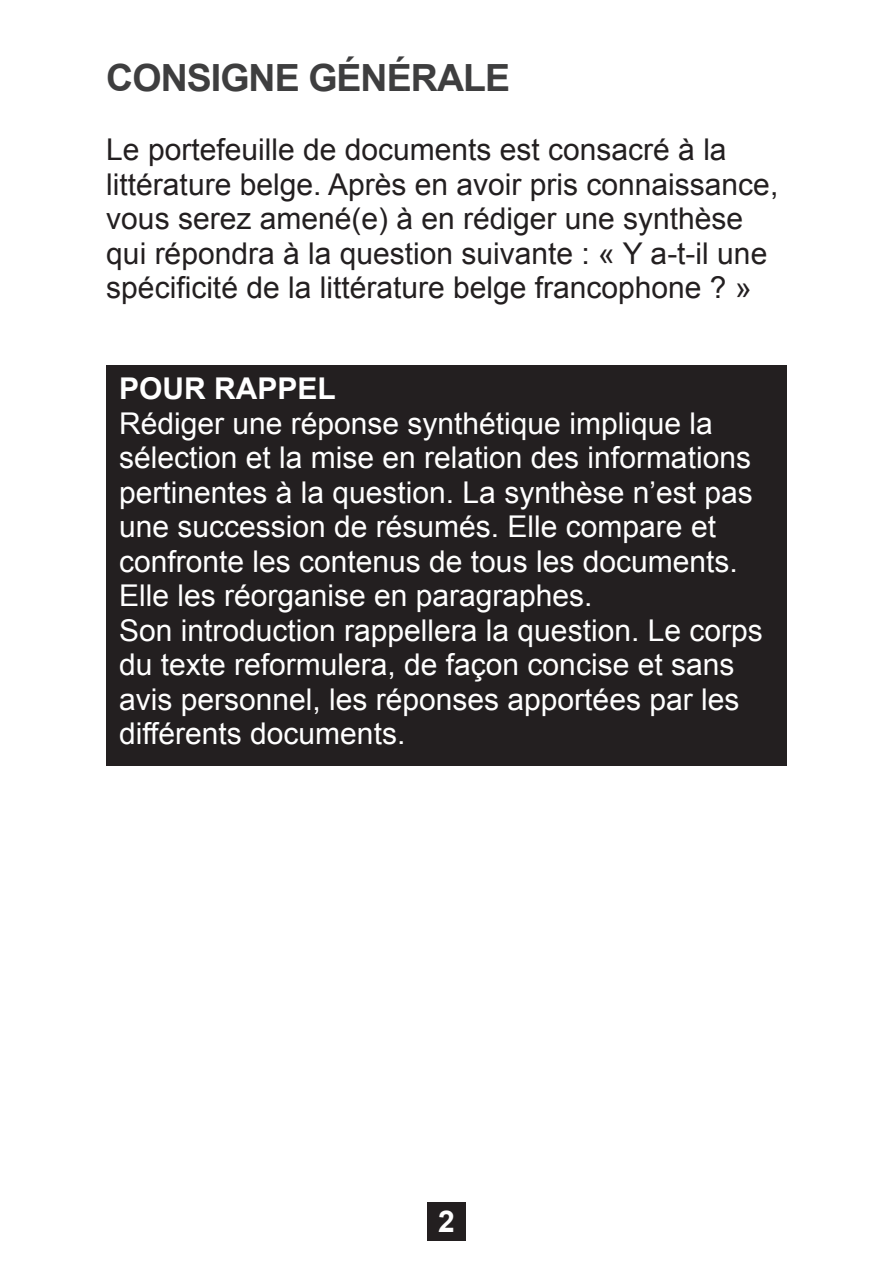
<style>
.page{position:relative;width:893px;height:1263px;background:#fff}
.page>*{position:absolute;margin:0;border:0;box-sizing:border-box;transform-origin:0 0}
.t1{font:700 37.5px "Arial";letter-spacing:-.025em;color:#3e3e3f}
.t2{font:30px/34.5px "Arial";color:#fff}
.t3{font:30px/34.5px "Arial";color:#231f20}
.t4{font:700 30px "Arial";color:#fff}
</style>
<div class="page">
<div style="left:106px;top:365px;width:681px;height:400px;background:#231f20"></div>
<div style="left:427px;top:1202px;width:39px;height:39px;background:#231f20"></div>
<p class="t1" style="left:106px;top:53px;width:405px">CONSIGNE GÉNÉRALE</p>
<p class="t3" style="left:106px;top:133px;width:673px">Le portefeuille de documents est consacré à la littérature belge. Après en avoir pris connaissance, vous serez amené(e) à en rédiger une synthèse qui répondra à la question suivante : « Y a-t-il une spécificité de la littérature belge francophone ? »</p>
<p class="t4" style="left:119px;top:369px;width:197px">POUR RAPPEL</p>
<p class="t2" style="left:119px;top:406px;width:645px">Rédiger une réponse synthétique implique la sélection et la mise en relation des informations pertinentes à la question. La synthèse n’est pas une succession de résumés. Elle compare et confronte les contenus de tous les documents.<br>Elle les réorganise en paragraphes.<br>Son introduction rappellera la question. Le corps du texte reformulera, de façon concise et sans avis personnel, les réponses apportées par les différents documents.</p>
<p class="t4" style="left:438px;top:1202px;width:18px">2</p>
</div>
